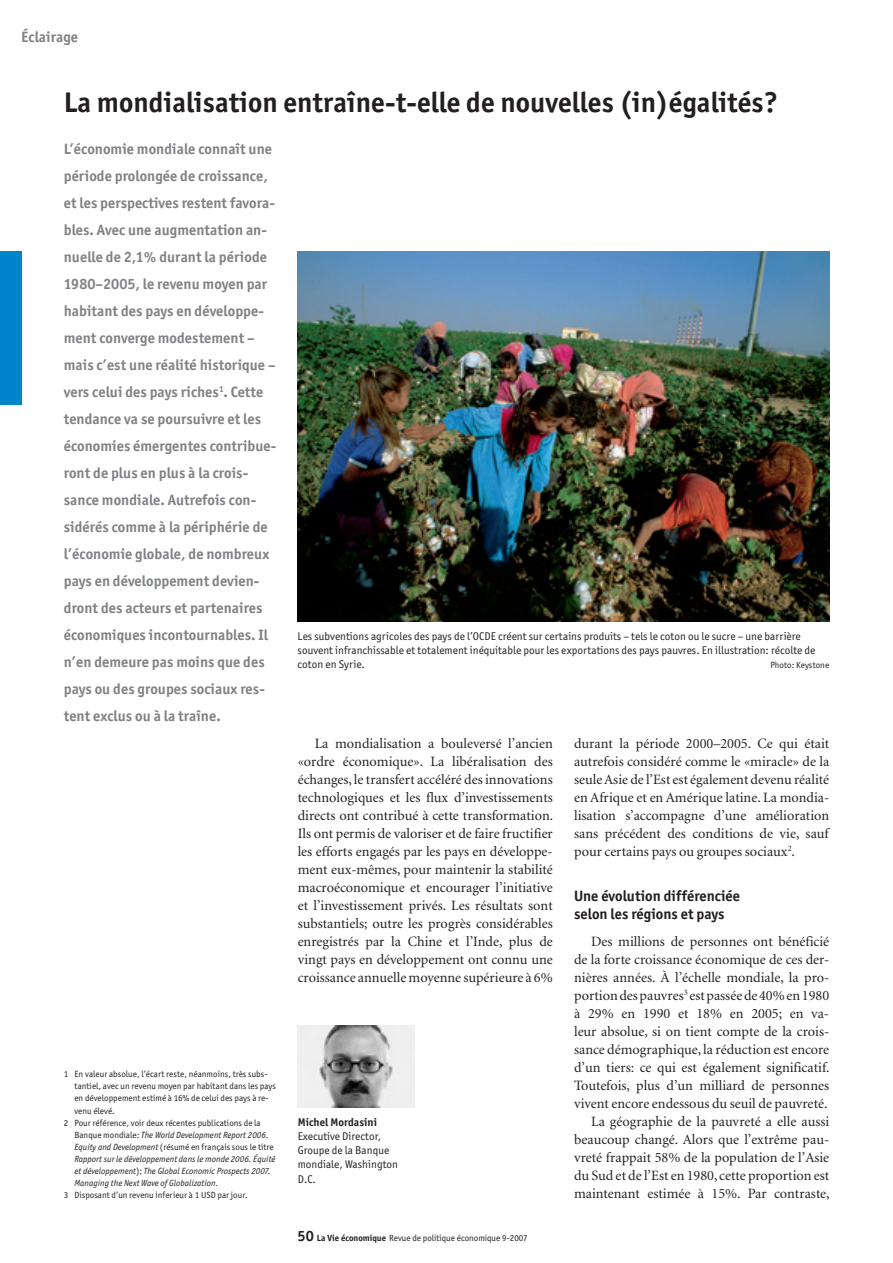
<style>
.page{position:relative;width:893px;height:1263px;background:#fff}
.page>*{position:absolute;margin:0;border:0;box-sizing:border-box;transform-origin:0 0}
.t1{font:700 28.5px "Officina San ITC";letter-spacing:.005em;color:#231f20}
.t2{font:700 15px/27px "Officina San ITC";letter-spacing:.005em;color:#808285}
.t3{font:700 15px/18px "Officina San ITC";letter-spacing:.005em;color:#231f20}
.t4{font:14.25px/18px "Minion";color:#231f20;text-align:justify}
.t5{font:11.25px/14.2px "Officina San ITC";letter-spacing:.005em;color:#231f20}
.t6{font:700 11.25px "Officina San ITC";letter-spacing:.005em;color:#231f20}
.t7{font:9px "Officina San ITC";letter-spacing:.005em;color:#231f20}
.t8{font:italic 9px "Officina San ITC";letter-spacing:.005em;color:#231f20}
.s1{font-style:normal}
.s2{font-style:italic}
.s3{font-weight:700;font-size:15px}
.s4{font-weight:700}
</style>
<div class="page">
<div style="left:0;top:252px;width:21px;height:153px;background:#0084ca"></div>
<img style="left:298px;top:1026px;width:117px;height:82px">
<img style="left:298px;top:251px;width:531px;height:370px">
<p class="t2" style="left:21px;top:23px;width:58px">Éclairage</p>
<h1 class="t1" style="left:64px;top:84px;width:716px">La mondialisation entraîne-t-elle de nouvelles (in)égalités?</h1>
<p class="t2" style="left:64px;top:136px;width:214px">L’économie mondiale connaît une période prolongée de croissance, et les perspectives restent favora&shy;bles. Avec une augmentation an&shy;nuelle de 2,1% durant la période<br>1980–2005, le revenu moyen par habitant des pays en développe&shy;ment converge modestement – mais c’est une réalité historique – vers celui des pays riches<sup>1</sup>. Cette tendance va se poursuivre et les économies émergentes contribue&shy;ront de plus en plus à la crois&shy;sance mondiale. Autrefois con&shy;sidérés comme à la périphérie de l’économie globale, de nombreux pays en développement devien&shy;dront des acteurs et partenaires économiques incontournables. Il n’en demeure pas moins que des pays ou des groupes sociaux res&shy;tent exclus ou à la traîne.</p>
<p class="t7" style="left:64px;top:1069px;width:205px">1 En valeur absolue, l’écart reste, néanmoins, très subs-</p>
<p class="t7" style="left:74px;top:1081px;width:203px">tantiel, avec un revenu moyen par habitant dans les pays</p>
<p class="t7" style="left:74px;top:1093px;width:196px">en développement estimé à 16% de celui des pays à re-</p>
<p class="t7" style="left:74px;top:1105px;width:42px">venu élevé.</p>
<p class="t7" style="left:64px;top:1117px;width:199px">2 Pour référence, voir deux récentes publications de la</p>
<p class="t8" style="left:74px;top:1129px;width:196px"><span class="s1">Banque mondiale:</span> The World Development Report 2006.</p>
<p class="t7" style="left:74px;top:1141px;width:201px"><span class="s2">Equity and Development</span> (résumé en français sous le titre</p>
<p class="t8" style="left:74px;top:1153px;width:203px">Rapport sur le développement dans le monde 2006. Équité</p>
<p class="t8" style="left:74px;top:1165px;width:198px">et développement<span class="s1">);</span> The Global Economic Prospects 2007.</p>
<p class="t8" style="left:74px;top:1177px;width:146px">Managing the Next Wave of Globalization.</p>
<p class="t7" style="left:64px;top:1189px;width:185px">3 Disposant d’un revenu inferieur à 1 USD par jour.</p>
<p class="t5" style="left:298px;top:629px;width:519px">Les subventions agricoles des pays de l’OCDE créent sur certains produits – tels le coton ou le sucre – une barrière souvent infranchissable et totalement inéquitable pour les exportations des pays pauvres. En illustration: récolte de coton en Syrie.</p>
<p class="t7" style="left:770px;top:660px;width:60px">Photo: Keystone</p>
<p class="t4" style="left:298px;top:734px;width:257px;text-indent:17px">La mondialisation a bouleversé l’ancien «ordre économique». La libéralisation des échanges, le transfert accéléré des innovations technologiques et les flux d’investissements directs ont contribué à cette transformation.<br>Ils ont permis de valoriser et de faire fructifier les efforts engagés par les pays en développe&shy;ment eux-mêmes, pour maintenir la stabilité macroéconomique et encourager l’initiative et l’investissement privés. Les résultats sont substantiels; outre les progrès considérables enregistrés par la Chine et l’Inde, plus de vingt pays en développement ont connu une croissance annuelle moyenne supérieure à 6%</p>
<p class="t4" style="left:574px;top:734px;width:257px">durant la période 2000–2005. Ce qui était autrefois considéré comme le «miracle» de la seule Asie de l’Est est également devenu réalité en Afrique et en Amérique latine. La mondia&shy;lisation s’accompagne d’une amélioration sans précédent des conditions de vie, sauf pour certains pays ou groupes sociaux<sup>2</sup>.</p>
<p class="t3" style="left:574px;top:886px;width:168px">Une évolution différenciée selon les régions et pays</p>
<p class="t4" style="left:574px;top:932px;width:257px;text-align:right">Des millions de personnes ont bénéficié<br>de la forte croissance économique de ces der&shy;nières années. À l’échelle mondiale, la pro&shy;portion des pauvres<sup>3</sup> est passée de 40% en 1980 à 29% en 1990 et 18% en 2005; en va&shy;leur absolue, si on tient compte de la crois&shy;sance démographique, la réduction est encore d’un tiers: ce qui est également significatif.<br>Toutefois, plus d’un milliard de personnes vivent encore endessous du seuil de pauvreté.<br>La géographie de la pauvreté a elle aussi beaucoup changé. Alors que l’extrême pau&shy;vreté frappait 58% de la population de l’Asie du Sud et de l’Est en 1980, cette proportion est maintenant estimée à 15%. Par contraste,</p>
<p class="t6" style="left:298px;top:1115px;width:81px">Michel Mordasini</p>
<p class="t5" style="left:298px;top:1129px;width:102px">Executive Director,<br>Groupe de la Banque mondiale, Washington<br>D.C.</p>
<p class="t7" style="left:298px;top:1232px;width:231px"><span class="s3">50</span> <span class="s4">La Vie économique</span> Revue de politique économique 9-2007</p>
</div>
